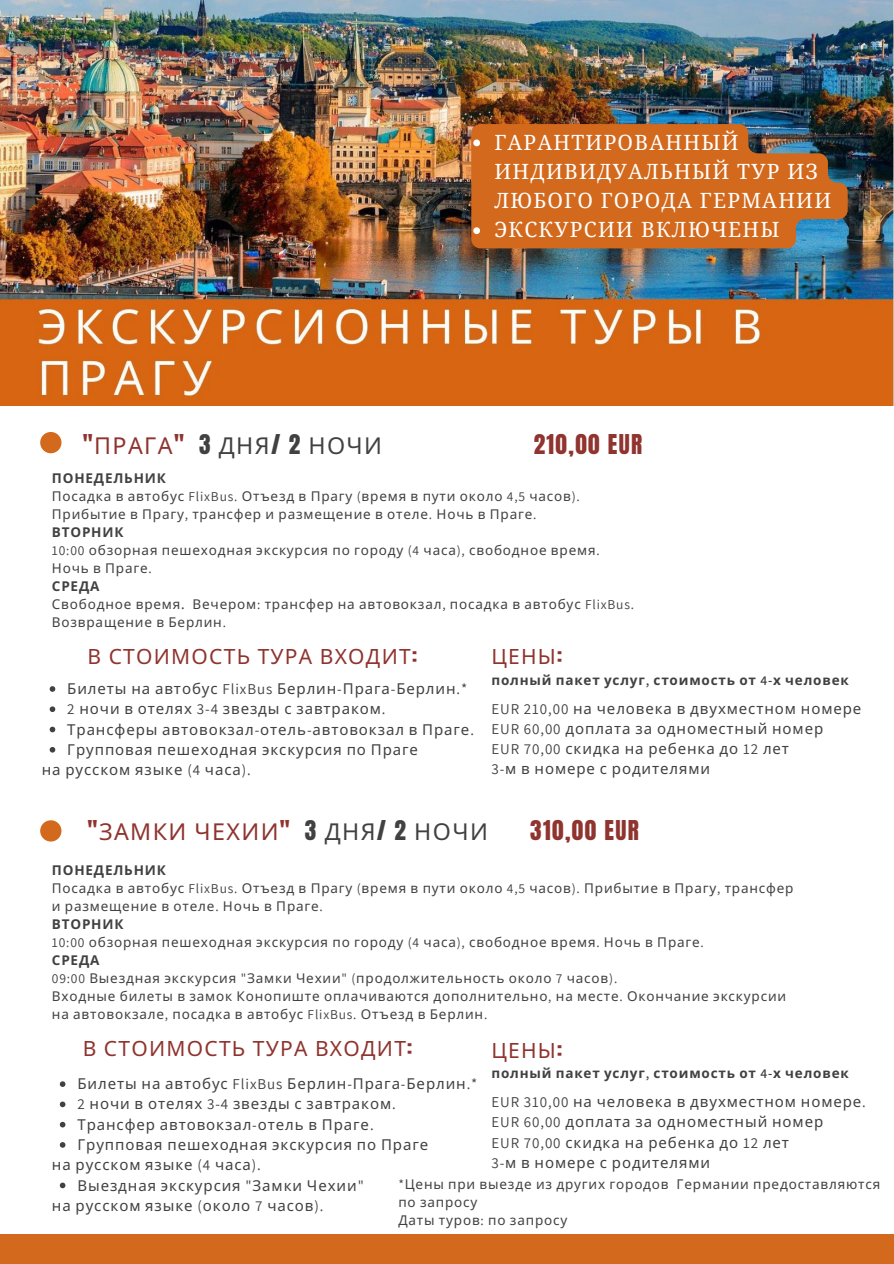
<style>
.page{position:relative;width:894px;height:1264px;background:#fff}
.page>*{position:absolute;margin:0;border:0;box-sizing:border-box;transform-origin:0 0}
.t1{font:23.25px "Noto Sans";letter-spacing:.06em;color:#8f342f}
.t2{font:23.25px "Anton";letter-spacing:.06em;color:#8f342f}
.t3{font:23.25px "Noto Sans";letter-spacing:.06em;color:#414141}
.t4{font:21px/29.2px "Noto Serif";letter-spacing:.06em;color:#fff}
.t5{font:21px "Noto Sans";letter-spacing:.06em;color:#8f342f}
.t6{font:15px/20.2px "Noto Sans";letter-spacing:.06em;color:#414141}
.t7{font:13.5px/18px "Noto Sans";letter-spacing:.06em;color:#414141}
.t8{font:700 13.5px "Noto Sans";letter-spacing:.06em;color:#414141}
.s1{font-family:"Anton";color:#8f342f}
.s2{color:#8f342f}
.s3{font-family:"Anton"}
.s4{font-weight:700}
.s5{font-family:"Assistant"}
.s6{font-family:"Assistant";font-weight:600}
.s7{font-family:"Anton";color:#414141}
.s8{color:#414141}
</style>
<div class="page">
<div style="left:40px;top:432px;width:21px;height:21px;background:#d3691c;border-radius:50%"></div>
<div style="left:0;top:1234px;width:893px;height:29px;background:#d3691c"></div>
<img style="left:0;top:0;width:893px;height:406px">
<div style="left:40px;top:820px;width:21px;height:21px;background:#d3691c;border-radius:50%"></div>
<svg style="left:471px;top:124px;width:376px;height:124px;background:#c16826"></svg>
<svg style="left:473px;top:139px;width:7px;height:7px"></svg>
<svg style="left:473px;top:227px;width:7px;height:7px"></svg>
<svg style="left:50px;top:686px;width:5px;height:5px"></svg>
<svg style="left:50px;top:706px;width:5px;height:6px"></svg>
<svg style="left:50px;top:726px;width:5px;height:6px"></svg>
<svg style="left:50px;top:747px;width:5px;height:5px"></svg>
<svg style="left:60px;top:1081px;width:5px;height:5px"></svg>
<svg style="left:60px;top:1101px;width:5px;height:6px"></svg>
<svg style="left:60px;top:1121px;width:5px;height:6px"></svg>
<svg style="left:60px;top:1142px;width:5px;height:5px"></svg>
<svg style="left:60px;top:1182px;width:5px;height:6px"></svg>
<h2 class="t4" style="left:494px;top:127px;width:338px">ГАРАНТИРОВАННЫЙ<br>ИНДИВИДУАЛЬНЫЙ ТУР ИЗ<br>ЛЮБОГО ГОРОДА ГЕРМАНИИ<br>ЭКСКУРСИИ ВКЛЮЧЕНЫ</h2>
<h1 class="t3" style="left:83px;top:429px;width:300px"><span class="s1">"</span><span class="s2">ПРАГА</span><span class="s1">"</span> <span class="s3">3</span> ДНЯ<span class="s3">/ 2</span> НОЧИ</h1>
<h1 class="t2" style="left:533px;top:428px;width:110px">210,00 EUR</h1>
<p class="t7" style="left:52px;top:469px;width:583px"><span class="s4">ПОНЕДЕЛЬНИК<br></span>Посадка в автобус <span class="s5">FlixBus.</span> Отъезд в Прагу <span class="s5">(</span>время в пути около <span class="s5">4,5</span> часов<span class="s5">).<br></span>Прибытие в Прагу<span class="s5">,</span> трансфер и размещение в отеле<span class="s5">.</span> Ночь в Праге<span class="s5">.<br></span><span class="s4">ВТОРНИК<br></span><span class="s5">10:00</span> обзорная пешеходная экскурсия по городу <span class="s5">(4</span> часа<span class="s5">),</span> свободное время<span class="s5">.<br></span>Ночь в Праге<span class="s5">.<br></span><span class="s4">СРЕДА<br></span>Свободное время<span class="s6">.</span> Вечером<span class="s5">:</span> трансфер на автовокзал<span class="s5">,</span> посадка в автобус <span class="s5">FlixBus.<br></span>Возвращение в Берлин<span class="s5">.</span></p>
<h2 class="t5" style="left:88px;top:642px;width:331px">В СТОИМОСТЬ ТУРА ВХОДИТ<span class="s3">:</span></h2>
<p class="t6" style="left:67px;top:678px;width:401px">Билеты на автобус <span class="s5">FlixBus</span> Берлин<span class="s5">-</span>Прага<span class="s5">-</span>Берлин<span class="s5">.*</span></p>
<p class="t6" style="left:67px;top:698px;width:320px"><span class="s5">2</span> ночи в отелях <span class="s5">3-4</span> звезды с завтраком<span class="s5">.</span></p>
<p class="t6" style="left:67px;top:718px;width:408px">Трансферы автовокзал<span class="s5">-</span>отель<span class="s5">-</span>автовокзал в Праге<span class="s5">.</span></p>
<p class="t6" style="left:67px;top:739px;width:352px">Групповая пешеходная экскурсия по Праге</p>
<p class="t6" style="left:42px;top:759px;width:210px">на русском языке <span class="s5">(4</span> часа<span class="s5">).</span></p>
<h2 class="t5" style="left:491px;top:642px;width:72px">ЦЕНЫ<span class="s3">:</span></h2>
<p class="t6" style="left:491px;top:697px;width:371px"><span class="s5">EUR 210,00</span> на человека в двухместном номере <span class="s5">EUR 60,00</span> доплата за одноместный номер<br><span class="s5">EUR 70,00</span> скидка на ребенка до <span class="s5">12</span> лет<br><span class="s5">3-</span>м в номере с родителями</p>
<p class="t8" style="left:491px;top:670px;width:359px">полный пакет услуг<span class="s6">,</span> стоимость от <span class="s6">4-</span>х человек</p>
<h1 class="t1" style="left:88px;top:815px;width:401px"><span class="s3">"</span>ЗАМКИ ЧЕХИИ<span class="s3">"</span> <span class="s7">3</span> <span class="s8">ДНЯ</span><span class="s7">/ 2</span> <span class="s8">НОЧИ</span></h1>
<h1 class="t2" style="left:530px;top:813px;width:110px">310,00 EUR</h1>
<p class="t7" style="left:52px;top:860px;width:742px"><span class="s4">ПОНЕДЕЛЬНИК<br></span>Посадка в автобус <span class="s5">FlixBus.</span> Отъезд в Прагу <span class="s5">(</span>время в пути около <span class="s5">4,5</span> часов<span class="s5">).</span> Прибытие в Прагу<span class="s5">,</span> трансфер и размещение в отеле<span class="s5">.</span> Ночь в Праге<span class="s5">.<br></span><span class="s4">ВТОРНИК<br></span><span class="s5">10:00</span> обзорная пешеходная экскурсия по городу <span class="s5">(4</span> часа<span class="s5">),</span> свободное время<span class="s5">.</span> Ночь в Праге<span class="s5">.<br></span><span class="s4">СРЕДА<br></span><span class="s5">09:00</span> Выездная экскурсия <span class="s5">"</span>Замки Чехии<span class="s5">" (</span>продолжительность около <span class="s5">7</span> часов<span class="s5">).<br></span>Входные билеты в замок Конопиште оплачиваются дополнительно<span class="s5">,</span> на месте<span class="s5">.</span> Окончание экскурсии на автовокзале<span class="s5">,</span> посадка в автобус <span class="s5">FlixBus.</span> Отъезд в Берлин<span class="s5">.</span></p>
<h2 class="t5" style="left:83px;top:1033px;width:331px">В СТОИМОСТЬ ТУРА ВХОДИТ<span class="s3">:</span></h2>
<p class="t6" style="left:77px;top:1073px;width:401px">Билеты на автобус <span class="s5">FlixBus</span> Берлин<span class="s5">-</span>Прага<span class="s5">-</span>Берлин<span class="s5">.*</span></p>
<p class="t6" style="left:77px;top:1093px;width:320px"><span class="s5">2</span> ночи в отелях <span class="s5">3-4</span> звезды с завтраком<span class="s5">.</span></p>
<p class="t6" style="left:77px;top:1113px;width:297px">Трансфер автовокзал<span class="s5">-</span>отель в Праге<span class="s5">.</span></p>
<p class="t6" style="left:77px;top:1133px;width:352px">Групповая пешеходная экскурсия по Праге</p>
<p class="t6" style="left:52px;top:1154px;width:210px">на русском языке <span class="s5">(4</span> часа<span class="s5">).</span></p>
<p class="t6" style="left:77px;top:1174px;width:288px">Выездная экскурсия <span class="s5">"</span>Замки Чехии<span class="s5">"</span></p>
<p class="t6" style="left:52px;top:1194px;width:273px">на русском языке <span class="s5">(</span>около <span class="s5">7</span> часов<span class="s5">).</span></p>
<h2 class="t5" style="left:491px;top:1035px;width:72px">ЦЕНЫ<span class="s3">:</span></h2>
<p class="t6" style="left:491px;top:1090px;width:376px"><span class="s5">EUR 310,00</span> на человека в двухместном номере<span class="s5">.<br>EUR 60,00</span> доплата за одноместный номер<br><span class="s5">EUR 70,00</span> скидка на ребенка до <span class="s5">12</span> лет<br><span class="s5">3-</span>м в номере с родителями</p>
<p class="t8" style="left:491px;top:1063px;width:359px">полный пакет услуг<span class="s6">,</span> стоимость от <span class="s6">4-</span>х человек</p>
<p class="t7" style="left:398px;top:1174px;width:483px"><span class="s5">*</span>Цены при выезде из других городов Германии предоставляются по запросу<br>Даты туров<span class="s5">:</span> по запросу</p>
</div>
